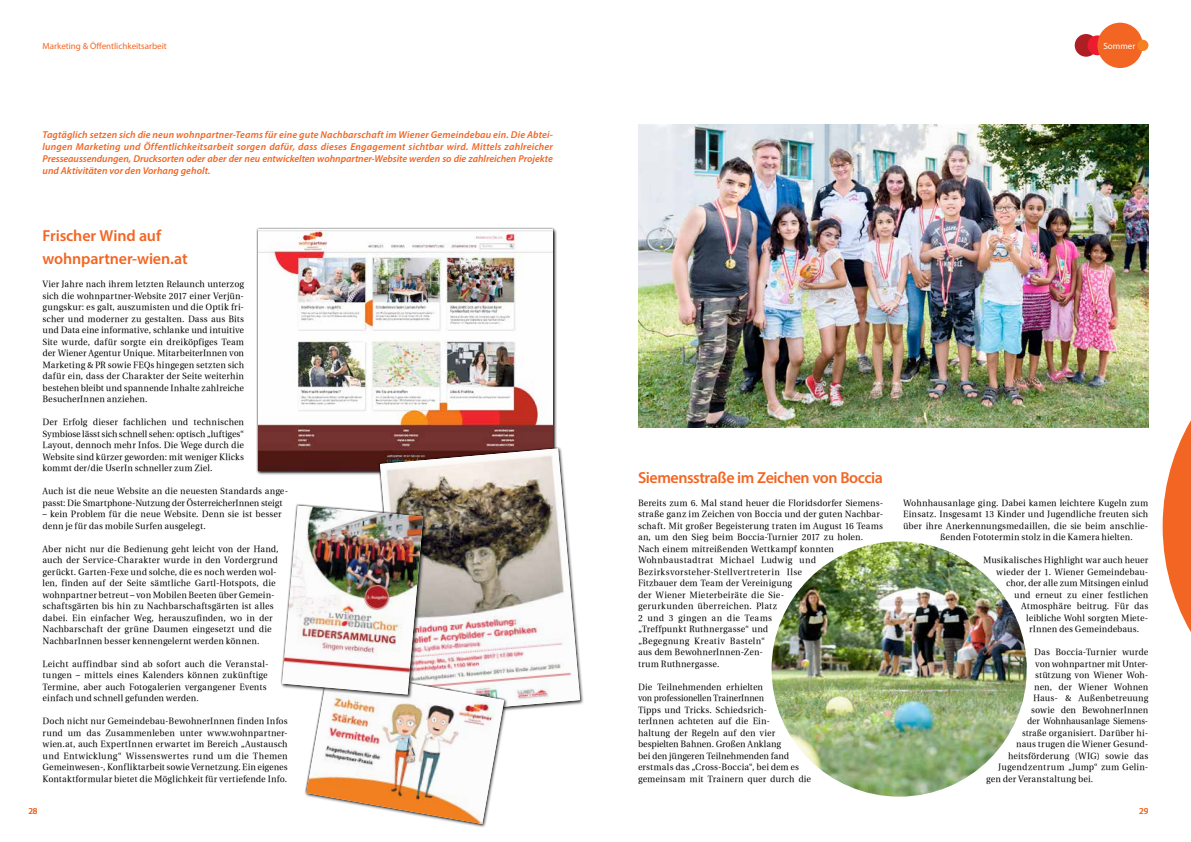
<style>
.page{position:relative;width:1191px;height:842px;background:#fff}
.page>*{position:absolute;margin:0;border:0;box-sizing:border-box;transform-origin:0 0}
.t1{font:600 16px/23px "Myriad Pro";letter-spacing:-.02em;color:#f26522}
.t2{font:italic 600 10px/12px "Myriad Pro";color:#f26522;text-align:justify}
.t3{font:9px/11.5px "Utopia";letter-spacing:.015em;color:#000}
.t4{font:9px "Myriad Pro";color:#f26522}
.t5{font:9px "Utopia";letter-spacing:.015em;color:#000;scale:.96 1}
.t6{font:9px "Utopia";letter-spacing:-.01em;color:#000;scale:.96 1}
.t7{font:9px "Myriad Pro";color:#fff}
</style>
<div class="page">
<div style="left:1074px;top:34px;width:23px;height:23px;background:#ad1f23;border-radius:50%"></div>
<div style="left:1087px;top:35px;width:20px;height:20px;background:#ed1b2f;border-radius:50%"></div>
<div style="left:1097px;top:23px;width:45px;height:45px;background:#f26522;border-radius:50%"></div>
<div style="left:1137px;top:40px;width:11px;height:11px;background:#f58220;border-radius:50%"></div>
<svg style="left:1162px;top:420px;width:29px;height:212px"></svg>
<div style="left:256px;top:227px;width:299px;height:246px;background:#000;opacity:.75"></div>
<img style="left:258px;top:231px;width:295px;height:240px">
<img style="left:771px;top:541px;width:255px;height:256px;border-radius:128px">
<img style="left:638px;top:124px;width:510px;height:303px">
<svg style="left:378px;top:446px;width:205px;height:258px"></svg>
<img style="left:380px;top:448px;width:200px;height:263px">
<img style="left:280px;top:503px;width:227px;height:324px">
<img style="left:282px;top:506px;width:141px;height:188px">
<p class="t4" style="left:43px;top:40px;width:126px">Marketing &amp; Öffentlichkeitsarbeit</p>
<p class="t2" style="left:43px;top:128px;width:512px">Tagtäglich setzen sich die neun wohnpartner-Teams für eine gute Nachbarschaft im Wiener Gemeindebau ein. Die Abtei&shy;lungen Marketing und Öffentlichkeitsarbeit sorgen dafür, dass dieses Engagement sichtbar wird. Mittels zahlreicher Presseaussendungen, Drucksorten oder aber der neu entwickelten wohnpartner-Website werden so die zahlreichen Projekte und Aktivitäten vor den Vorhang geholt.</p>
<h1 class="t1" style="left:43px;top:224px;width:147px">Frischer Wind auf wohnpartner-wien.at</h1>
<p class="t3" style="left:43px;top:278px;width:203px;text-align:justify">Vier Jahre nach ihrem letzten Relaunch unterzog sich die wohnpartner-Website 2017 einer Verjün&shy;gungskur: es galt, auszumisten und die Optik fri&shy;scher und moderner zu gestalten. Dass aus Bits und Data eine informative, schlanke und intuitive Site wurde, dafür sorgte ein dreiköpfiges Team der Wiener Agentur Unique. MitarbeiterInnen von Marketing &amp; PR sowie FEQs hingegen setzten sich dafür ein, dass der Charakter der Seite weiterhin bestehen bleibt und spannende Inhalte zahlreiche BesucherInnen anziehen.</p>
<p class="t3" style="left:43px;top:416px;width:203px;text-align:justify">Der Erfolg dieser fachlichen und technischen Symbiose lässt sich schnell sehen: optisch „luftiges“ Layout, dennoch mehr Infos. Die Wege durch die Website sind kürzer geworden: mit weniger Klicks kommt der/die UserIn schneller zum Ziel.</p>
<p class="t3" style="left:43px;top:485px;width:247px">Auch ist die neue Website an die neuesten Standards ange&shy;passt: Die Smartphone-Nutzung der ÖsterreicherInnen steigt</p>
<p class="t3" style="left:43px;top:508px;width:240px">– kein Problem für die neue Website. Denn sie ist besser denn je für das mobile Surfen ausgelegt.</p>
<p class="t3" style="left:43px;top:543px;width:238px">Aber nicht nur die Bedienung geht leicht von der Hand, auch der Service- Charakter wurde in den Vordergrund gerückt. Garten-Fexe und solche, die es noch werden wol&shy;len, finden auf der Seite sämtliche Gartl-Hotspots, die wohnpartner betreut – von Mobilen Beeten über Gemein&shy;schaftsgärten bis hin zu Nachbarschaftsgärten ist alles dabei. Ein einfacher Weg, herauszufinden, wo in der Nachbarschaft der grüne Daumen eingesetzt und die NachbarInnen besser kennengelernt werden können.</p>
<p class="t3" style="left:43px;top:658px;width:227px">Leicht auffindbar sind ab sofort auch die Veranstal&shy;tungen – mittels eines Kalenders können zukünftige Termine, aber auch Fotogalerien vergangener Events einfach und schnell gefunden werden.</p>
<p class="t3" style="left:43px;top:715px;width:247px">Doch nicht nur Gemeindebau-BewohnerInnen finden Infos rund um das Zusammenleben unter www.wohnpartner-- wien.at, auch ExpertInnen erwartet im Bereich „Austausch und Entwicklung“ Wissenswertes rund um die Themen Gemeinwesen-, Konfliktarbeit sowie Vernetzung. Ein eigenes Kontaktformular bietet die Möglichkeit für vertiefende Info.</p>
<p class="t7" style="left:1103px;top:40px;width:33px">Sommer</p>
<h1 class="t1" style="left:638px;top:465px;width:246px">Siemensstraße im Zeichen von Boccia</h1>
<p class="t3" style="left:638px;top:497px;width:247px">Bereits zum 6. Mal stand heuer die Floridsdorfer Siemens&shy;straße ganz im Zeichen von Boccia und der guten Nachbar&shy;schaft. Mit großer Begeisterung traten im August 16 Teams an, um den Sieg beim Boccia-Turnier 2017 zu holen.<br>Nach einem mitreißenden Wettkampf konnten Wohnbaustadtrat Michael Ludwig und Bezirksvorsteher-Stellvertreterin Ilse<br>Fitzbauer dem Team der Vereinigung<br>der Wiener Mieterbeiräte die Sie-<br>gerurkunden überreichen. Platz<br>2 und 3 gingen an die Teams<br>„Treffpunkt Ruthnergasse“ und<br>„Begegnung Kreativ Basteln“<br>aus dem BewohnerInnen--Zen-<br>trum Ruthnergasse.</p>
<p class="t3" style="left:638px;top:681px;width:174px">Die Teilnehmenden erhielten<br>von professionellen TrainerInnen<br>Tipps und Tricks. Schiedsrich-<br>terInnen achteten auf die Ein-<br>haltung der Regeln auf den vier bespielten Bahnen. Großen Anklang<br>bei den jüngeren Teilnehmenden fand erstmals das „Cross-Boccia“, bei dem es gemeinsam mit Trainern quer durch die</p>
<p class="t3" style="left:903px;top:497px;width:246px">Wohnhausanlage ging. Dabei kamen leichtere Kugeln zum</p>
<p class="t3" style="left:903px;top:508px;width:247px">Einsatz. Insgesamt 13 Kinder und Jugendliche freuten sich</p>
<p class="t3" style="left:903px;top:520px;width:246px">über ihre Anerkennungsmedaillen, die sie beim anschlie-</p>
<p class="t3" style="left:940px;top:531px;width:194px">ßenden Fototermin stolz in die Kamera hielten.</p>
<p class="t3" style="left:983px;top:554px;width:166px">Musikalisches Highlight war auch heuer</p>
<p class="t3" style="left:996px;top:566px;width:154px">wieder der 1. Wiener Gemeindebau-</p>
<p class="t3" style="left:1006px;top:577px;width:143px">chor, der alle zum Mitsingen einlud</p>
<p class="t3" style="left:1014px;top:589px;width:136px">und erneut zu einer festlichen</p>
<p class="t3" style="left:1021px;top:600px;width:128px">Atmosphäre beitrug. Für das</p>
<p class="t3" style="left:1026px;top:612px;width:124px">leibliche Wohl sorgten Miete-</p>
<p class="t3" style="left:1029px;top:623px;width:111px">rInnen des Gemeindebaus.</p>
<p class="t3" style="left:1034px;top:646px;width:115px">Das Boccia-Turnier wurde</p>
<p class="t3" style="left:1035px;top:658px;width:115px">von wohnpartner mit Unter-</p>
<p class="t3" style="left:1035px;top:669px;width:115px">stützung von Wiener Woh-</p>
<p class="t3" style="left:1034px;top:681px;width:116px">nen, der Wiener Wohnen</p>
<p class="t3" style="left:1033px;top:692px;width:116px">Haus- &amp; Außenbetreuung</p>
<p class="t3" style="left:1031px;top:704px;width:118px">sowie den BewohnerInnen</p>
<p class="t6" style="left:1027px;top:716px;width:128px">der Wohnhausanlage Siemens-</p>
<p class="t5" style="left:1022px;top:727px;width:133px">straße organisiert. Darüber hi-</p>
<p class="t3" style="left:1016px;top:738px;width:133px">naus trugen die Wiener Gesund-</p>
<p class="t3" style="left:1008px;top:750px;width:141px">heitsförderung (WIG) sowie das</p>
<p class="t3" style="left:998px;top:761px;width:152px">Jugendzentrum „Jump“ zum Gelin-</p>
<p class="t3" style="left:986px;top:773px;width:108px">gen der Veranstaltung bei.</p>
<p class="t4" style="left:28px;top:805px;width:11px">28</p>
<p class="t4" style="left:1139px;top:805px;width:11px">29</p>
</div>
